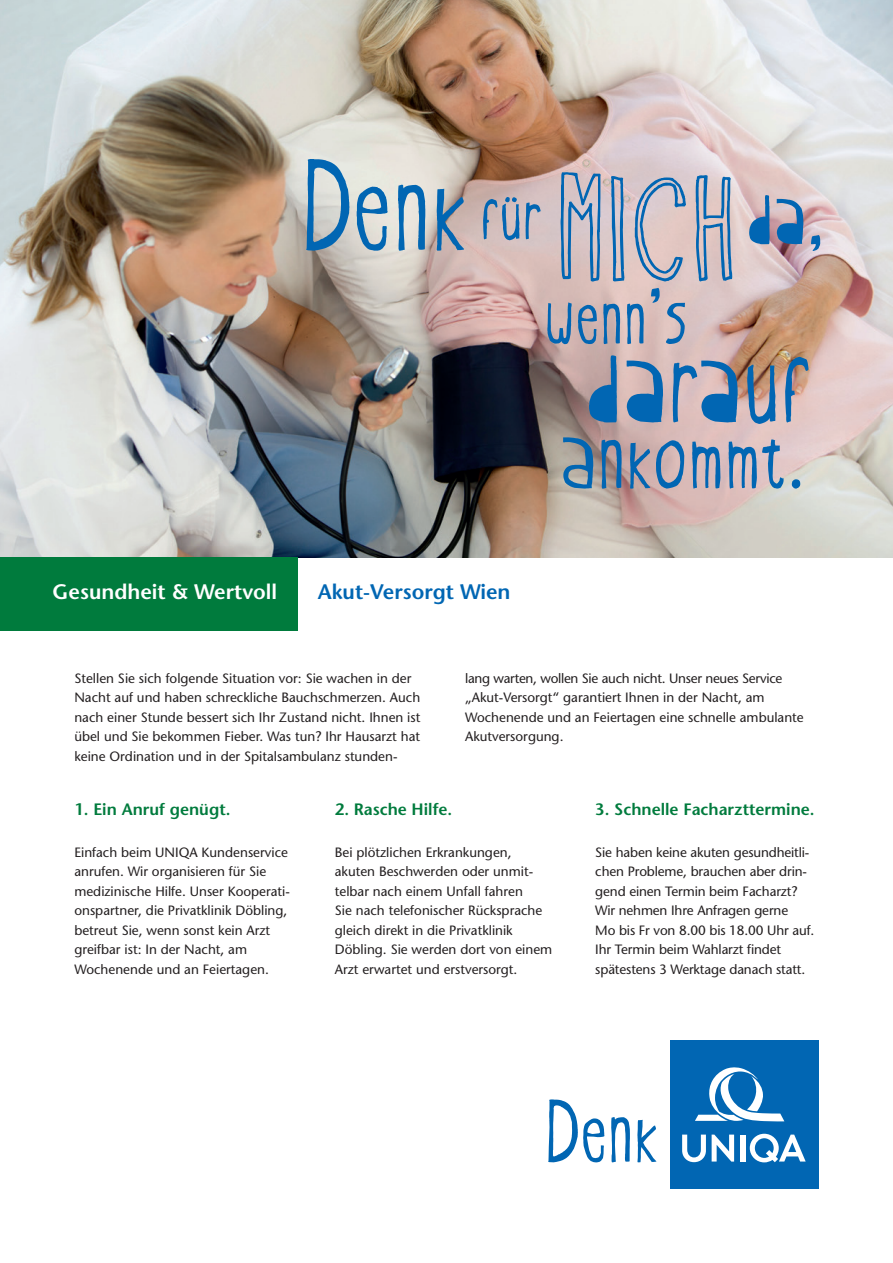
<style>
.page{position:relative;width:893px;height:1263px;background:#fff}
.page>*{position:absolute;margin:0;border:0;box-sizing:border-box;transform-origin:0 0}
.t1{font:144.45px "Oyster CEE";color:#0166b3}
.t2{font:129.3px "Oyster Stencil CEE";letter-spacing:.03em;color:#0166b3}
.t3{font:107.1px "Oyster CEE";letter-spacing:.03em;color:#0166b3}
.t4{font:88.5px "Oyster CEE";color:#0166b3}
.t5{font:600 21px "Stone Sans";color:#fff}
.t6{font:600 21px "Stone Sans";color:#0166b3}
.t7{font:600 16.5px "Stone Sans";color:#007b3d}
.t8{font:13.5px/19.5px "Stone Sans";color:#231f20}
.s1{font-size:79.65px}
.s2{font-family:"Oyster Outline CEE";font-size:165px}
.s3{font-family:"Oyster Stencil CEE";font-size:94.8px}
</style>
<div class="page">
<img style="left:0;top:0;width:893px;height:557px">
<div style="left:670px;top:1040px;width:149px;height:148px;background:#0166b3"></div>
<svg style="left:682px;top:1134px;width:24px;height:28px"></svg>
<svg style="left:712px;top:1134px;width:22px;height:27px"></svg>
<div style="left:740px;top:1134px;width:5px;height:27px;background:#fff"></div>
<svg style="left:750px;top:1134px;width:56px;height:28px"></svg>
<svg style="left:695px;top:1067px;width:89px;height:54px"></svg>
<svg style="left:548px;top:1099px;width:56px;height:63px"></svg>
<svg style="left:611px;top:1117px;width:19px;height:45px"></svg>
<svg style="left:637px;top:1120px;width:19px;height:42px"></svg>
<div style="left:0;top:557px;width:298px;height:74px;background:#007b3d"></div>
<svg style="left:560px;top:172px;width:41px;height:110px"></svg>
<svg style="left:610px;top:175px;width:15px;height:107px"></svg>
<svg style="left:633px;top:177px;width:54px;height:105px"></svg>
<svg style="left:695px;top:174px;width:38px;height:108px"></svg>
<h1 class="t1" style="left:304px;top:134px;width:521px">Denk<span class="s1">für</span> <span class="s2">MICH</span><span class="s3">da,</span></h1>
<h3 class="t4" style="left:546px;top:272px;width:143px">wenn’s</h3>
<h2 class="t2" style="left:587px;top:318px;width:225px">darauf</h2>
<h3 class="t3" style="left:561px;top:402px;width:243px">ankommt.</h3>
<h3 class="t5" style="left:53px;top:579px;width:226px">Gesundheit &amp; Wertvoll</h3>
<h3 class="t6" style="left:318px;top:579px;width:194px">Akut-Versorgt Wien</h3>
<p class="t8" style="left:74px;top:668px;width:348px">Stellen Sie sich folgende Situation vor: Sie wachen in der Nacht auf und haben schreckliche Bauchschmerzen. Auch nach einer Stunde bessert sich Ihr Zustand nicht. Ihnen ist übel und Sie bekommen Fieber. Was tun? Ihr Hausarzt hat keine Ordination und in der Spitalsambulanz stunden-</p>
<p class="t8" style="left:465px;top:668px;width:340px">lang warten, wollen Sie auch nicht. Unser neues Service „Akut-Versorgt“ garantiert Ihnen in der Nacht, am Wochenende und an Feiertagen eine schnelle ambulante Akutversorgung.</p>
<p class="t7" style="left:74px;top:799px;width:158px">1. Ein Anruf genügt.</p>
<p class="t8" style="left:74px;top:842px;width:217px">Einfach beim UNIQA Kundenservice anrufen. Wir organisieren für Sie medizinische Hilfe. Unser Kooperati&shy;onspartner, die Privatklinik Döbling, betreut Sie, wenn sonst kein Arzt greifbar ist: In der Nacht, am Wochenende und an Feiertagen.</p>
<p class="t7" style="left:335px;top:799px;width:119px">2. Rasche Hilfe.</p>
<p class="t8" style="left:335px;top:842px;width:219px">Bei plötzlichen Erkrankungen, akuten Beschwerden oder unmit&shy;telbar nach einem Unfall fahren<br>Sie nach telefonischer Rücksprache gleich direkt in die Privatklinik Döbling. Sie werden dort von einem Arzt erwartet und erstversorgt.</p>
<p class="t7" style="left:595px;top:799px;width:221px">3. Schnelle Facharzttermine.</p>
<p class="t8" style="left:595px;top:842px;width:221px">Sie haben keine akuten gesundheitli&shy;chen Probleme, brauchen aber drin&shy;gend einen Termin beim Facharzt?<br>Wir nehmen Ihre Anfragen gerne<br>Mo bis Fr von 8.00 bis 18.00 Uhr auf.<br>Ihr Termin beim Wahlarzt findet spätestens 3 Werktage danach statt.</p>
</div>
